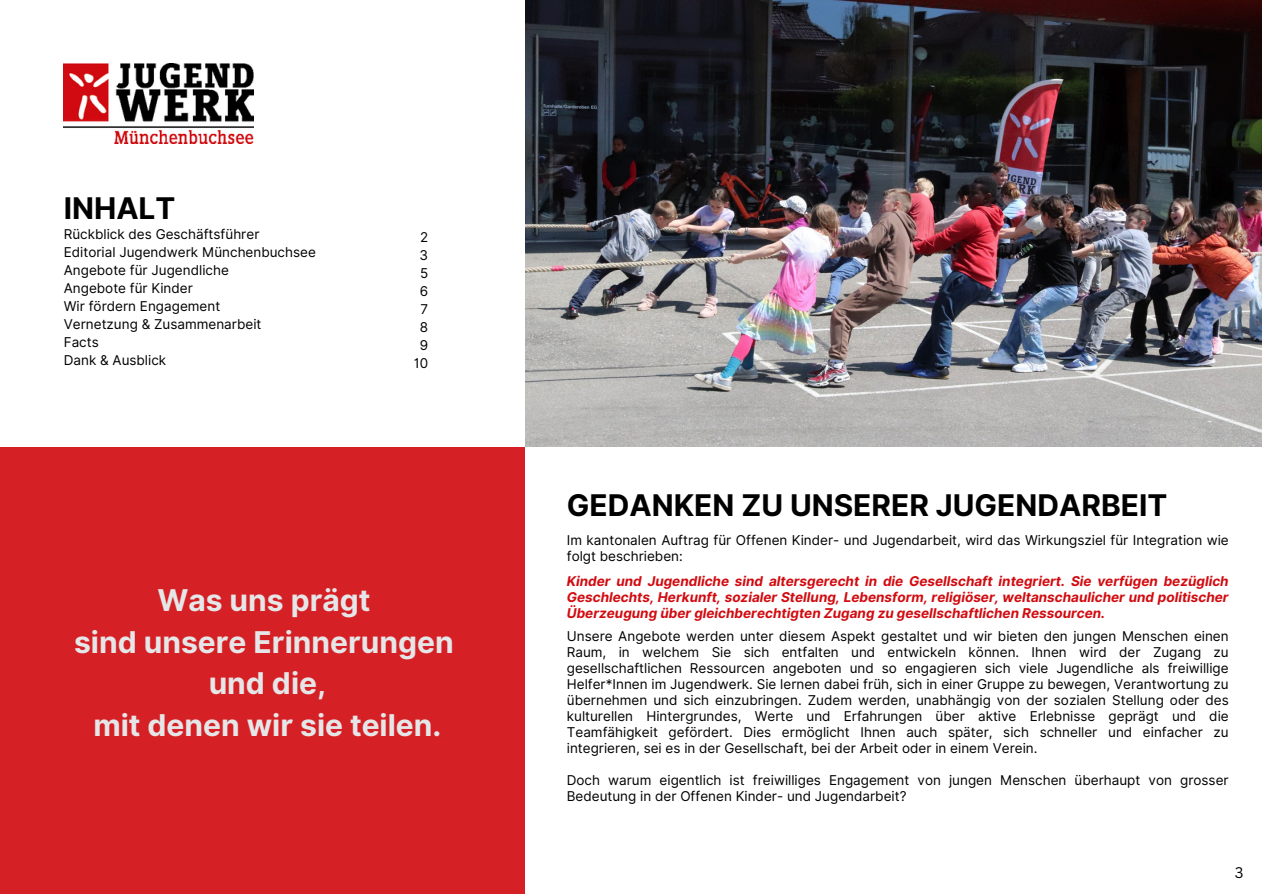
<style>
.page{position:relative;width:1263px;height:894px;background:#fff}
.page>*{position:absolute;margin:0;border:0;box-sizing:border-box;transform-origin:0 0}
.t1{font:700 30px/41.7px "Inter";color:#e5e6e8;text-align:center}
.t2{font:700 29.85px "Inter";color:#000}
.t3{font:15px "Canva Sans";color:#000}
.t4{font:13.5px/16px "Inter";color:#000}
.t5{font:italic 700 13.5px/16px "Inter";color:#d10b10;text-align:justify}
</style>
<div class="page">
<img style="left:525px;top:0;width:736px;height:446px">
<div style="left:0;top:446px;width:525px;height:447px;background:#d52125"></div>
<img style="left:64px;top:64px;width:190px;height:80px">
<h1 class="t2" style="left:64px;top:190px;width:113px">INHALT</h1>
<p class="t4" style="left:64px;top:226px;width:197px">Rückblick des Geschäftsführer</p>
<p class="t4" style="left:64px;top:244px;width:254px">Editorial Jugendwerk Münchenbuchsee</p>
<p class="t4" style="left:64px;top:262px;width:167px">Angebote für Jugendliche</p>
<p class="t4" style="left:64px;top:280px;width:131px">Angebote für Kinder</p>
<p class="t4" style="left:64px;top:298px;width:158px">Wir fördern Engagement</p>
<p class="t4" style="left:64px;top:316px;width:199px">Vernetzung &amp; Zusammenarbeit</p>
<p class="t4" style="left:64px;top:334px;width:37px">Facts</p>
<p class="t4" style="left:64px;top:352px;width:104px">Dank &amp; Ausblick</p>
<p class="t4" style="left:420px;top:228px;width:10px">2</p>
<p class="t4" style="left:420px;top:246px;width:10px">3</p>
<p class="t4" style="left:420px;top:264px;width:10px">5</p>
<h2 class="t4" style="left:420px;top:282px;width:10px">6</h2>
<h1 class="t4" style="left:420px;top:300px;width:9px">7</h1>
<p class="t4" style="left:420px;top:318px;width:10px">8</p>
<h4 class="t4" style="left:420px;top:336px;width:10px">9</h4>
<p class="t4" style="left:414px;top:354px;width:16px">10</p>
<p class="t1" style="left:74px;top:579px;width:381px">Was uns prägt<br>sind unsere Erinnerungen und die,<br>mit denen wir sie teilen.</p>
<p class="t2" style="left:567px;top:486px;width:602px">GEDANKEN ZU UNSERER JUGENDARBEIT</p>
<p class="t4" style="left:567px;top:532px;width:663px">Im kantonalen Auftrag für Offenen Kinder- und Jugendarbeit, wird das Wirkungsziel für Integration wie folgt beschrieben:</p>
<p class="t5" style="left:567px;top:573px;width:663px">Kinder und Jugendliche sind altersgerecht in die Gesellschaft integriert. Sie verfügen bezüglich Geschlechts, Herkunft, sozialer Stellung, Lebensform, religiöser, weltanschaulicher und politischer Überzeugung über gleichberechtigten Zugang zu gesellschaftlichen Ressourcen.</p>
<p class="t4" style="left:567px;top:628px;width:663px;text-align:justify">Unsere Angebote werden unter diesem Aspekt gestaltet und wir bieten den jungen Menschen einen Raum, in welchem Sie sich entfalten und entwickeln können. Ihnen wird der Zugang zu gesellschaftlichen Ressourcen angeboten und so engagieren sich viele Jugendliche als freiwillige Helfer*Innen im Jugendwerk. Sie lernen dabei früh, sich in einer Gruppe zu bewegen, Verantwortung zu übernehmen und sich einzubringen. Zudem werden, unabhängig von der sozialen Stellung oder des kulturellen Hintergrundes, Werte und Erfahrungen über aktive Erlebnisse geprägt und die Teamfähigkeit gefördert. Dies ermöglicht Ihnen auch später, sich schneller und einfacher zu integrieren, sei es in der Gesellschaft, bei der Arbeit oder in einem Verein.</p>
<p class="t4" style="left:567px;top:772px;width:663px">Doch warum eigentlich ist freiwilliges Engagement von jungen Menschen überhaupt von grosser<br>Bedeutung in der Offenen Kinder- und Jugendarbeit?</p>
<p class="t3" style="left:1235px;top:861px;width:10px">3</p>
</div>
